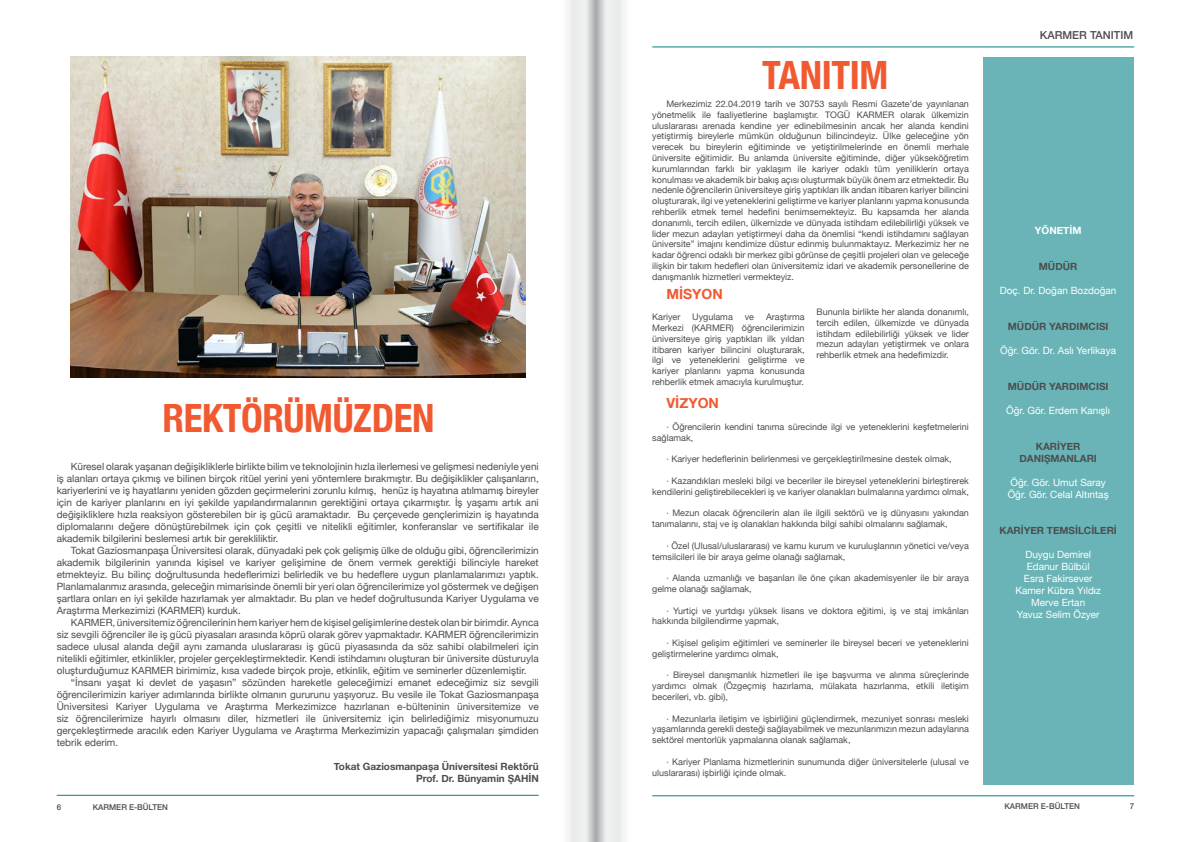
<style>
.page{position:relative;width:1191px;height:842px;background:#fff}
.page>*{position:absolute;margin:0;border:0;box-sizing:border-box;transform-origin:0 0}
.t1{font:700 condensed 39px "Helvetica Neue";letter-spacing:-.01em;color:#f15a31}
.t2{font:700 14px "Helvetica Neue";color:#f15a31}
.t3{font:500 11px "Helvetica Neue";color:#4d4d4f}
.t4{font:10px/12px "Helvetica Neue";color:#4d4d4f;text-align:justify}
.t5{font:10px/12px "Helvetica Neue";color:#fff}
.t6{font:700 10px/12px "Helvetica Neue";color:#4d4d4f;text-align:right}
.t7{font:700 10px "Helvetica Neue";color:#fff}
.t8{font:9px/10.8px "Helvetica Neue";color:#4d4d4f}
.t9{font:500 8px "Helvetica Neue";color:#4d4d4f}
</style>
<div class="page">
<hr style="left:57px;top:795px;width:482px;height:1px;background:#008384">
<hr style="left:652px;top:795px;width:482px;height:1px;background:#008384">
<hr style="left:652px;top:47px;width:482px;height:1px;background:#008384">
<svg style="left:568px;top:0;width:27px;height:842px"></svg>
<svg style="left:595px;top:0;width:29px;height:842px"></svg>
<img style="left:70px;top:57px;width:455px;height:320px">
<div style="left:983px;top:57px;width:150px;height:728px;background:#6ab4b7"></div>
<h1 class="t1" style="left:162px;top:385px;width:273px">REKTÖRÜMÜZDEN</h1>
<p class="t4" style="left:57px;top:461px;width:483px;text-indent:14px">Küresel olarak yaşanan değişikliklerle birlikte bilim ve teknolojinin hızla ilerlemesi ve gelişmesi nedeniyle yeni iş alanları ortaya çıkmış ve bilinen birçok ritüel yerini yeni yöntemlere bırakmıştır. Bu değişiklikler çalışanların, kariyerlerini ve iş hayatlarını yeniden gözden geçirmelerini zorunlu kılmış, henüz iş hayatına atılmamış bireyler için de kariyer planlarını en iyi şekilde yapılandırmalarının gerektiğini ortaya çıkarmıştır. İş yaşamı artık ani değişikliklere hızla reaksiyon gösterebilen bir iş gücü aramaktadır. Bu çerçevede gençlerimizin iş hayatında diplomalarını değere dönüştürebilmek için çok çeşitli ve nitelikli eğitimler, konferanslar ve sertifikalar ile akademik bilgilerini beslemesi artık bir gerekliliktir.</p>
<p class="t4" style="left:57px;top:545px;width:483px;text-indent:14px">Tokat Gaziosmanpaşa Üniversitesi olarak, dünyadaki pek çok gelişmiş ülke de olduğu gibi, öğrencilerimizin akademik bilgilerinin yanında kişisel ve kariyer gelişimine de önem vermek gerektiği bilinciyle hareket etmekteyiz. Bu bilinç doğrultusunda hedeflerimizi belirledik ve bu hedeflere uygun planlamalarımızı yaptık.<br>Planlamalarımız arasında, geleceğin mimarisinde önemli bir yeri olan öğrencilerimize yol göstermek ve değişen şartlara onları en iyi şekilde hazırlamak yer almaktadır. Bu plan ve hedef doğrultusunda Kariyer Uygulama ve Araştırma Merkezimizi (KARMER) kurduk.</p>
<p class="t4" style="left:57px;top:617px;width:483px;text-indent:14px">KARMER, üniversitemiz öğrencilerinin hem kariyer hem de kişisel gelişimlerine destek olan bir birimdir. Ayrıca siz sevgili öğrenciler ile iş gücü piyasaları arasında köprü olarak görev yapmaktadır. KARMER öğrencilerimizin sadece ulusal alanda değil aynı zamanda uluslararası iş gücü piyasasında da söz sahibi olabilmeleri için nitelikli eğitimler, etkinlikler, projeler gerçekleştirmektedir. Kendi istihdamını oluşturan bir üniversite düsturuyla oluşturduğumuz KARMER birimimiz, kısa vadede birçok proje, etkinlik, eğitim ve seminerler düzenlemiştir.</p>
<p class="t4" style="left:57px;top:677px;width:483px;text-indent:14px">“İnsanı yaşat ki devlet de yaşasın” sözünden hareketle geleceğimizi emanet edeceğimiz siz sevgili öğrencilerimizin kariyer adımlarında birlikte olmanın gururunu yaşıyoruz. Bu vesile ile Tokat Gaziosmanpaşa Üniversitesi Kariyer Uygulama ve Araştırma Merkezimizce hazırlanan e-bülteninin üniversitemize ve siz öğrencilerimize hayırlı olmasını diler, hizmetleri ile üniversitemiz için belirlediğimiz misyonumuzu gerçekleştirmede aracılık eden Kariyer Uygulama ve Araştırma Merkezimizin yapacağı çalışmaları şimdiden tebrik ederim.</p>
<p class="t6" style="left:334px;top:761px;width:206px">Tokat Gaziosmanpaşa Üniversitesi Rektörü<br>Prof. Dr. Bünyamin ŞAHİN</p>
<h1 class="t1" style="left:762px;top:42px;width:128px">TANITIM</h1>
<p class="t8" style="left:652px;top:99px;width:318px;text-align:justify;text-indent:14px">Merkezimiz 22.04.2019 tarih ve 30753 sayılı Resmi Gazete’de yayınlanan yönetmelik ile faaliyetlerine başlamıştır. TOGÜ KARMER olarak ülkemizin uluslararası arenada kendine yer edinebilmesinin ancak her alanda kendini yetiştirmiş bireylerle mümkün olduğunun bilincindeyiz. Ülke geleceğine yön verecek bu bireylerin eğitiminde ve yetiştirilmelerinde en önemli merhale üniversite eğitimidir. Bu anlamda üniversite eğitiminde, diğer yükseköğretim kurumlarından farklı bir yaklaşım ile kariyer odaklı tüm yeniliklerin ortaya konulması ve akademik bir bakış açısı oluşturmak büyük önem arz etmektedir. Bu nedenle öğrencilerin üniversiteye giriş yaptıkları ilk andan itibaren kariyer bilincini oluşturarak, ilgi ve yeteneklerini geliştirme ve kariyer planlarını yapma konusunda rehberlik etmek temel hedefini benimsemekteyiz. Bu kapsamda her alanda donanımlı, tercih edilen, ülkemizde ve dünyada istihdam edilebilirliği yüksek ve lider mezun adayları yetiştirmeyi daha da önemlisi “kendi istihdamını sağlayan üniversite” imajını kendimize düstur edinmiş bulunmaktayız. Merkezimiz her ne kadar öğrenci odaklı bir merkez gibi görünse de çeşitli projeleri olan ve geleceğe ilişkin bir takım hedefleri olan üniversitemiz idari ve akademik personellerine de danışmanlık hizmetleri vermekteyiz.</p>
<h2 class="t2" style="left:666px;top:283px;width:58px">MİSYON</h2>
<p class="t8" style="left:652px;top:312px;width:30px">Kariyer</p>
<p class="t8" style="left:692px;top:312px;width:42px">Uygulama</p>
<p class="t8" style="left:744px;top:312px;width:11px">ve</p>
<p class="t8" style="left:652px;top:312px;width:154px;text-align:justify;text-indent:114px">Araştırma Merkezi (KARMER) öğrencilerimizin üniversiteye giriş yaptıkları ilk yıldan itibaren kariyer bilincini oluşturarak, ilgi ve yeteneklerini geliştirme ve kariyer planlarını yapma konusunda rehberlik etmek amacıyla kurulmuştur.</p>
<p class="t8" style="left:816px;top:307px;width:154px;text-align:justify">Bununla birlikte her alanda donanımlı, tercih edilen, ülkemizde ve dünyada istihdam edilebilirliği yüksek ve lider mezun adayları yetiştirmek ve onlara rehberlik etmek ana hedefimizdir.</p>
<h2 class="t2" style="left:666px;top:392px;width:54px">VİZYON</h2>
<p class="t8" style="left:652px;top:422px;width:318px;text-indent:14px">· Öğrencilerin kendini tanıma sürecinde ilgi ve yeteneklerini keşfetmelerini sağlamak,</p>
<p class="t8" style="left:666px;top:454px;width:287px">· Kariyer hedeflerinin belirlenmesi ve gerçekleştirilmesine destek olmak,</p>
<p class="t8" style="left:652px;top:476px;width:318px;text-align:right">· Kazandıkları mesleki bilgi ve beceriler ile bireysel yeteneklerini birleştirerek kendilerini geliştirebilecekleri iş ve kariyer olanakları bulmalarına yardımcı olmak,</p>
<p class="t8" style="left:652px;top:508px;width:318px;text-indent:14px">· Mezun olacak öğrencilerin alan ile ilgili sektörü ve iş dünyasını yakından tanımalarını, staj ve iş olanakları hakkında bilgi sahibi olmalarını sağlamak,</p>
<p class="t8" style="left:652px;top:541px;width:318px;text-indent:14px">· Özel (Ulusal/uluslararası) ve kamu kurum ve kuruluşlarının yönetici ve/veya temsilcileri ile bir araya gelme olanağı sağlamak,</p>
<p class="t8" style="left:652px;top:573px;width:318px;text-indent:14px">· Alanda uzmanlığı ve başarıları ile öne çıkan akademisyenler ile bir araya gelme olanağı sağlamak,</p>
<p class="t8" style="left:652px;top:605px;width:318px;text-indent:14px">· Yurtiçi ve yurtdışı yüksek lisans ve doktora eğitimi, iş ve staj imkânları hakkında bilgilendirme yapmak,</p>
<p class="t8" style="left:652px;top:638px;width:318px;text-indent:14px">· Kişisel gelişim eğitimleri ve seminerler ile bireysel beceri ve yeteneklerini geliştirmelerine yardımcı olmak,</p>
<p class="t8" style="left:652px;top:670px;width:318px;text-align:justify;text-indent:14px">· Bireysel danışmanlık hizmetleri ile işe başvurma ve alınma süreçlerinde yardımcı olmak (Özgeçmiş hazırlama, mülakata hazırlanma, etkili iletişim becerileri, vb. gibi),</p>
<p class="t8" style="left:652px;top:713px;width:318px;text-align:justify;text-indent:14px">· Mezunlarla iletişim ve işbirliğini güçlendirmek, mezuniyet sonrası mesleki yaşamlarında gerekli desteği sağlayabilmek ve mezunlarımızın mezun adaylarına sektörel mentorlük yapmalarına olanak sağlamak,</p>
<p class="t8" style="left:652px;top:757px;width:318px;text-indent:14px">· Kariyer Planlama hizmetlerinin sunumunda diğer üniversitelerle (ulusal ve uluslararası) işbirliği içinde olmak.</p>
<p class="t3" style="left:1040px;top:26px;width:95px">KARMER TANITIM</p>
<p class="t7" style="left:1035px;top:222px;width:48px">YÖNETİM</p>
<p class="t6" style="left:1039px;top:261px;width:40px">MÜDÜR</p>
<p class="t5" style="left:999px;top:285px;width:118px">Doç. Dr. Doğan Bozdoğan</p>
<p class="t6" style="left:1008px;top:321px;width:102px">MÜDÜR YARDIMCISI</p>
<p class="t5" style="left:1000px;top:345px;width:117px">Öğr. Gör. Dr. Aslı Yerlikaya</p>
<p class="t6" style="left:1008px;top:381px;width:102px">MÜDÜR YARDIMCISI</p>
<p class="t5" style="left:1006px;top:405px;width:105px">Öğr. Gör. Erdem Kanışlı</p>
<p class="t6" style="left:1019px;top:441px;width:79px;text-align:center">KARİYER<br>DANIŞMANLARI</p>
<p class="t5" style="left:1007px;top:477px;width:102px">Öğr. Gör. Umut Saray<br>Öğr. Gör. Celal Altıntaş</p>
<p class="t6" style="left:999px;top:525px;width:119px">KARİYER TEMSİLCİLERİ</p>
<p class="t5" style="left:1015px;top:549px;width:87px;text-align:center">Duygu Demirel<br>Edanur Bülbül<br>Esra Fakirsever<br>Kamer Kübra Yıldız<br>Merve Ertan<br>Yavuz Selim Özyer</p>
<p class="t9" style="left:57px;top:801px;width:6px">6</p>
<p class="t9" style="left:93px;top:801px;width:77px">KARMER E-BÜLTEN</p>
<p class="t9" style="left:1004px;top:800px;width:77px">KARMER E-BÜLTEN</p>
<p class="t9" style="left:1129px;top:800px;width:6px">7</p>
</div>
